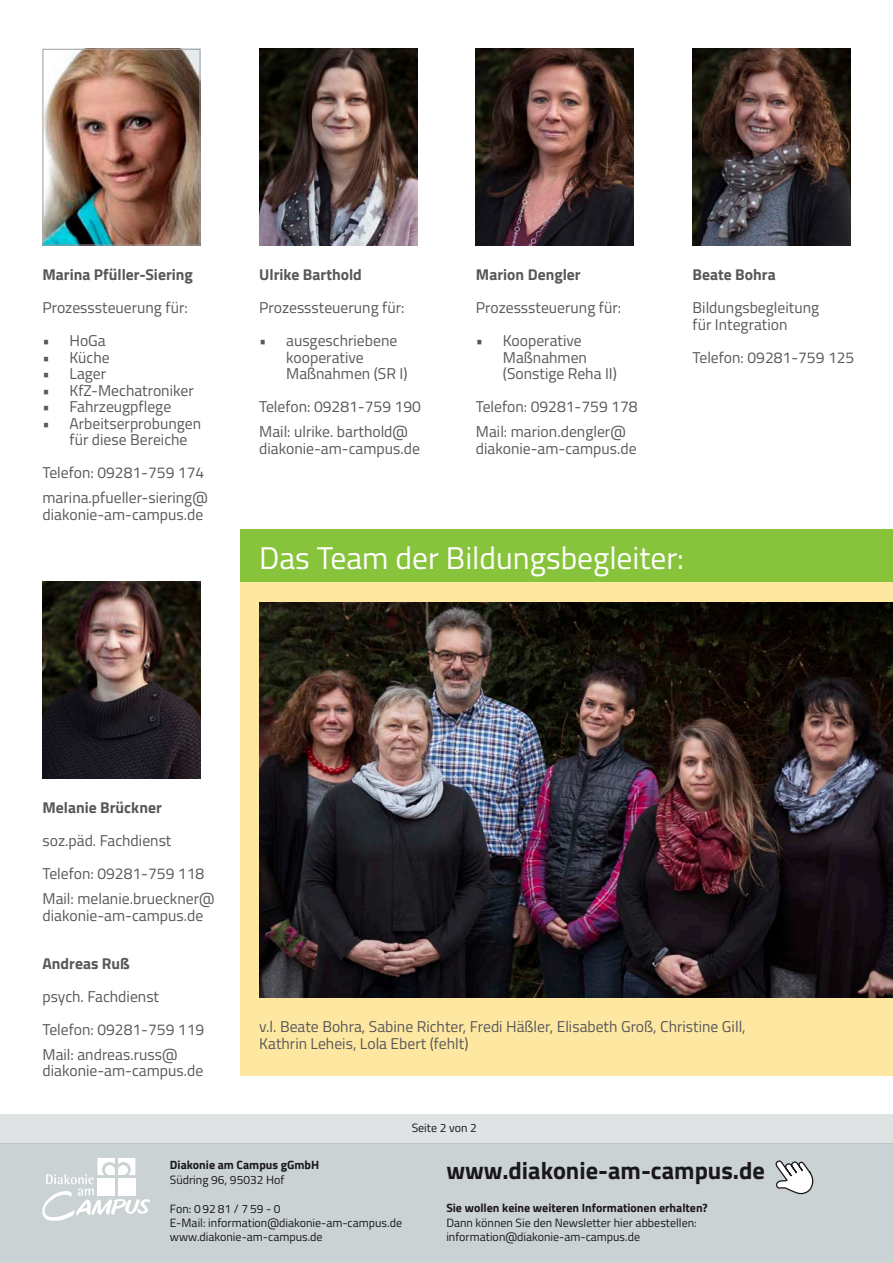
<style>
.page{position:relative;width:893px;height:1263px;background:#fff}
.page>*{position:absolute;margin:0;border:0;box-sizing:border-box;transform-origin:0 0}
.t1{font:31.5px "Titillium Web";color:#fff}
.t2{font:700 24.3px "Titillium";color:#1a171c}
.t3{font:15.6px/16.5px "Titillium Web";color:#58585a}
.t4{font:700 15.6px "Titillium Web";color:#58585a}
.t5{font:12px/14.4px "Titillium";color:#1a171c}
.t6{font:700 12px "Titillium";color:#1a171c}
.t7{font:12px "Titillium Web";color:#1a171c}
</style>
<div class="page">
<div style="left:240px;top:582px;width:653px;height:494px;background:#fee8a1"></div>
<div style="left:240px;top:529px;width:653px;height:53px;background:#87c43b"></div>
<div style="left:0;top:1144px;width:893px;height:119px;background:#cbd2d3"></div>
<svg style="left:42px;top:1158px;width:108px;height:63px"></svg>
<svg style="left:775px;top:1160px;width:39px;height:35px"></svg>
<div style="left:0;top:1114px;width:893px;height:30px;background:#dfe3e4"></div>
<img style="left:43px;top:582px;width:157px;height:196px">
<img style="left:45px;top:51px;width:153px;height:192px">
<div style="left:43px;top:49px;width:157px;height:196px;border:1px solid #9d9ea0"></div>
<img style="left:259px;top:49px;width:158px;height:196px">
<img style="left:476px;top:49px;width:158px;height:196px">
<img style="left:693px;top:49px;width:157px;height:196px">
<img style="left:259px;top:603px;width:634px;height:394px">
<p class="t4" style="left:43px;top:263px;width:152px">Marina Pfüller-Siering</p>
<p class="t3" style="left:43px;top:299px;width:147px">Prozesssteuerung für:</p>
<p class="t3" style="left:43px;top:332px;width:65px">• HoGa</p>
<p class="t3" style="left:43px;top:348px;width:69px">• Küche</p>
<p class="t3" style="left:43px;top:365px;width:65px">• Lager</p>
<p class="t3" style="left:43px;top:381px;width:153px">• KfZ-Mechatroniker</p>
<p class="t3" style="left:43px;top:398px;width:130px">• Fahrzeugpflege</p>
<p class="t3" style="left:70px;top:414px;width:133px;text-indent:-27px">• Arbeitserprobungen für diese Bereiche</p>
<p class="t3" style="left:43px;top:459px;width:167px;line-height:25px">Telefon: 09281-759 174 marina.pfueller-siering@</p>
<p class="t3" style="left:43px;top:505px;width:162px">diakonie-am-campus.de</p>
<p class="t4" style="left:259px;top:263px;width:104px">Ulrike Barthold</p>
<p class="t3" style="left:259px;top:299px;width:147px">Prozesssteuerung für:</p>
<p class="t3" style="left:286px;top:332px;width:123px;text-indent:-27px">• ausgeschriebene kooperative<br>Maßnahmen (SR I)</p>
<p class="t3" style="left:259px;top:393px;width:163px;line-height:25px">Telefon: 09281-759 190<br>Mail: ulrike. barthold@</p>
<p class="t3" style="left:259px;top:439px;width:162px">diakonie-am-campus.de</p>
<p class="t4" style="left:476px;top:263px;width:106px">Marion Dengler</p>
<p class="t3" style="left:476px;top:299px;width:147px">Prozesssteuerung für:</p>
<p class="t3" style="left:503px;top:332px;width:115px;text-indent:-27px">• Kooperative<br>Maßnahmen (Sonstige Reha II)</p>
<p class="t3" style="left:476px;top:394px;width:163px;line-height:25px">Telefon: 09281-759 178<br>Mail: marion.dengler@</p>
<p class="t3" style="left:476px;top:439px;width:162px">diakonie-am-campus.de</p>
<p class="t4" style="left:693px;top:263px;width:85px">Beate Bohra</p>
<p class="t3" style="left:693px;top:299px;width:128px">Bildungsbegleitung für Integration</p>
<p class="t3" style="left:693px;top:348px;width:163px">Telefon: 09281-759 125</p>
<h1 class="t1" style="left:259px;top:535px;width:426px">Das Team der Bildungsbegleiter:</h1>
<p class="t4" style="left:43px;top:796px;width:121px">Melanie Brückner</p>
<p class="t3" style="left:43px;top:823px;width:163px;line-height:33px">soz.päd. Fachdienst<br>Telefon: 09281-759 118</p>
<p class="t3" style="left:43px;top:889px;width:173px">Mail: melanie.brueckner@ diakonie-am-campus.de</p>
<p class="t4" style="left:43px;top:951px;width:89px">Andreas Ruß</p>
<p class="t3" style="left:43px;top:979px;width:163px;line-height:33px">psych. Fachdienst<br>Telefon: 09281-759 119</p>
<p class="t3" style="left:43px;top:1045px;width:162px">Mail: andreas.russ@ diakonie-am-campus.de</p>
<p class="t3" style="left:259px;top:1018px;width:488px">v.l. Beate Bohra, Sabine Richter, Fredi Häßler, Elisabeth Groß, Christine Gill,<br>Kathrin Leheis, Lola Ebert (fehlt)</p>
<p class="t7" style="left:412px;top:1119px;width:67px">Seite 2 von 2</p>
<p class="t6" style="left:170px;top:1156px;width:151px">Diakonie am Campus gGmbH</p>
<p class="t5" style="left:170px;top:1172px;width:116px">Südring 96, 95032 Hof</p>
<p class="t5" style="left:170px;top:1200px;width:234px">Fon: 0 92 81 / 7 59 - 0<br>E-Mail: information@diakonie-am-campus.de www.diakonie-am-campus.de</p>
<p class="t6" style="left:446px;top:1199px;width:263px">Sie wollen keine weiteren Informationen erhalten?</p>
<h2 class="t2" style="left:446px;top:1151px;width:320px">www.diakonie-am-campus.de</h2>
<p class="t5" style="left:446px;top:1215px;width:252px">Dann können Sie den Newsletter hier abbestellen: information@diakonie-am-campus.de</p>
</div>
